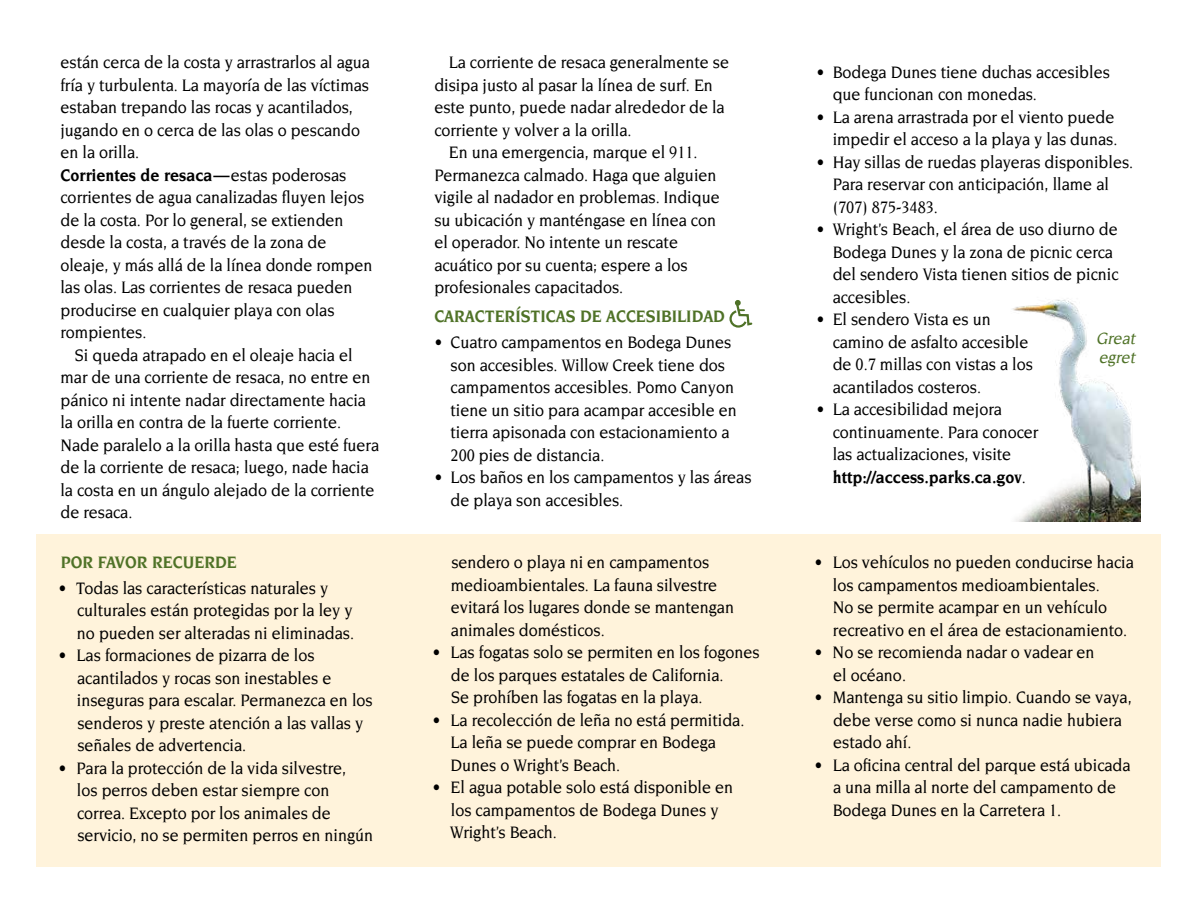
<style>
.page{position:relative;width:1188px;height:918px;background:#fff}
.page>*{position:absolute;margin:0;border:0;box-sizing:border-box;transform-origin:0 0}
.t1{font:500 18px/22.5px "Novarese";color:#000;scale:.9 1}
.t2{font:700 18px "Novarese";color:#4f7227;scale:.9 1}
.t3{font:italic 500 17.7px/18.8px "Novarese";color:#4f7227;scale:.9 1}
.s1{font-weight:700}
</style>
<div class="page">
<div style="left:37px;top:535px;width:1124px;height:332px;background:#fff3db"></div>
<svg style="left:729px;top:300px;width:24px;height:28px"></svg>
<img style="left:1012px;top:299px;width:128px;height:223px">
<p class="t1" style="left:60px;top:51px;width:345px">están cerca de la costa y arrastrarlos al agua fría y turbulenta. La mayoría de las víctimas estaban trepando las rocas y acantilados, jugando en o cerca de las olas o pescando en la orilla.</p>
<p class="t1" style="left:60px;top:163px;width:348px"><span class="s1">Corrientes de resaca —</span> estas poderosas corrientes de agua canalizadas fluyen lejos de la costa. Por lo general, se extienden desde la costa, a través de la zona de oleaje, y más allá de la línea donde rompen las olas. Las corrientes de resaca pueden producirse en cualquier playa con olas rompientes.</p>
<p class="t1" style="left:60px;top:343px;width:356px;text-indent:14px">Si queda atrapado en el oleaje hacia el mar de una corriente de resaca, no entre en pánico ni intente nadar directamente hacia la orilla en contra de la fuerte corriente.<br>Nade paralelo a la orilla hasta que esté fuera de la corriente de resaca; luego, nade hacia la costa en un ángulo alejado de la corriente de resaca.</p>
<h2 class="t2" style="left:61px;top:552px;width:197px">POR FAVOR RECUERDE</h2>
<p class="t1" style="left:77px;top:577px;width:310px;text-indent:-18px">• Todas las características naturales y culturales están protegidas por la ley y no pueden ser alteradas ni eliminadas.</p>
<p class="t1" style="left:77px;top:644px;width:330px;text-indent:-18px">• Las formaciones de pizarra de los acantilados y rocas son inestables e inseguras para escalar. Permanezca en los senderos y preste atención a las vallas y señales de advertencia.</p>
<p class="t1" style="left:77px;top:757px;width:331px;text-indent:-18px">• Para la protección de la vida silvestre,<br>los perros deben estar siempre con correa. Excepto por los animales de servicio, no se permiten perros en ningún</p>
<p class="t1" style="left:434px;top:51px;width:329px;text-indent:14px">La corriente de resaca generalmente se disipa justo al pasar la línea de surf. En este punto, puede nadar alrededor de la corriente y volver a la orilla.</p>
<p class="t1" style="left:434px;top:141px;width:319px;text-indent:14px">En una emergencia, marque el 911.<br>Permanezca calmado. Haga que alguien vigile al nadador en problemas. Indique su ubicación y manténgase en línea con el operador. No intente un rescate acuático por su cuenta; espere a los profesionales capacitados.</p>
<h2 class="t2" style="left:434px;top:306px;width:324px">CARACTERÍSTICAS DE ACCESIBILIDAD</h2>
<p class="t1" style="left:451px;top:331px;width:320px;text-indent:-16px">• Cuatro campamentos en Bodega Dunes son accesibles. Willow Creek tiene dos campamentos accesibles. Pomo Canyon tiene un sitio para acampar accesible en tierra apisonada con estacionamiento a 200 pies de distancia.</p>
<p class="t1" style="left:451px;top:466px;width:336px;text-indent:-16px">• Los baños en los campamentos y las áreas de playa son accesibles.</p>
<p class="t1" style="left:451px;top:551px;width:316px">sendero o playa ni en campamentos medioambientales. La fauna silvestre evitará los lugares donde se mantengan animales domésticos.</p>
<p class="t1" style="left:451px;top:641px;width:345px;text-indent:-19px">• Las fogatas solo se permiten en los fogones de los parques estatales de California.<br>Se prohíben las fogatas en la playa.</p>
<p class="t1" style="left:451px;top:708px;width:328px;text-indent:-18px">• La recolección de leña no está permitida.<br>La leña se puede comprar en Bodega<br>Dunes o Wright’s Beach.</p>
<p class="t1" style="left:450px;top:776px;width:316px;text-indent:-18px">• El agua potable solo está disponible en los campamentos de Bodega Dunes y<br>Wright’s Beach.</p>
<p class="t1" style="left:833px;top:61px;width:310px;text-indent:-16px">• Bodega Dunes tiene duchas accesibles que funcionan con monedas.</p>
<p class="t1" style="left:816px;top:106px;width:336px;text-align:right">• La arena arrastrada por el viento puede impedir el acceso a la playa y las dunas.</p>
<p class="t1" style="left:833px;top:151px;width:336px;text-indent:-16px">• Hay sillas de ruedas playeras disponibles.<br>Para reservar con anticipación, llame al (707) 875-3483.</p>
<p class="t1" style="left:833px;top:218px;width:319px;text-indent:-16px">• Wright’s Beach, el área de uso diurno de<br>Bodega Dunes y la zona de picnic cerca del sendero Vista tienen sitios de picnic accesibles.</p>
<p class="t1" style="left:833px;top:308px;width:224px;text-indent:-16px">• El sendero Vista es un camino de asfalto accesible de 0.7 millas con vistas a los acantilados costeros.</p>
<p class="t1" style="left:833px;top:398px;width:230px;text-indent:-16px">• La accesibilidad mejora continuamente. Para conocer las actualizaciones, visite <span class="s1">http://access.parks.ca.gov</span>.</p>
<p class="t3" style="left:1096px;top:329px;width:49px">Great egret</p>
<p class="t1" style="left:833px;top:551px;width:336px;text-indent:-18px">• Los vehículos no pueden conducirse hacia los campamentos medioambientales.<br>No se permite acampar en un vehículo recreativo en el área de estacionamiento.</p>
<p class="t1" style="left:833px;top:641px;width:292px;text-indent:-19px">• No se recomienda nadar o vadear en el océano.</p>
<p class="t1" style="left:833px;top:686px;width:333px;text-indent:-19px">• Mantenga su sitio limpio. Cuando se vaya, debe verse como si nunca nadie hubiera estado ahí.</p>
<p class="t1" style="left:833px;top:753px;width:333px;text-indent:-18px">• La oficina central del parque está ubicada a una milla al norte del campamento de<br>Bodega Dunes en la Carretera 1.</p>
</div>
